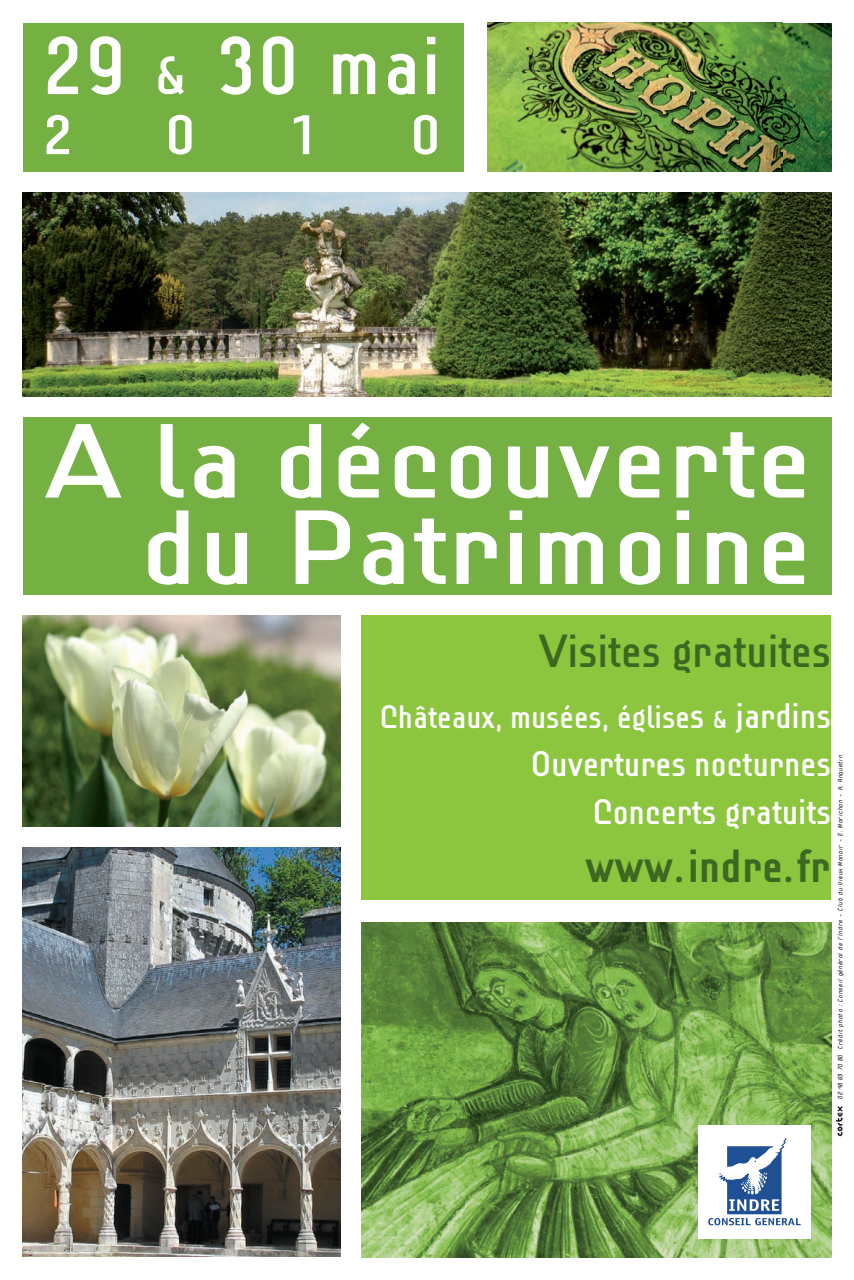
<style>
.page{position:relative;width:854px;height:1280px;background:#fff}
.page>*{position:absolute;margin:0;border:0;box-sizing:border-box;transform-origin:0 0}
.t1{font:500 102px "Lindau";letter-spacing:.01em;color:#fff;scale:1.17 1}
.t2{font:500 79.5px "Lindau";letter-spacing:.02em;color:#fff}
.t3{font:500 54px "Lindau";color:#fff;scale:1.1 1}
.t4{font:500 45px "Lindau";color:#3d6821}
.t5{font:700 45px "Lindau";color:#3d6821}
.t6{font:500 34.5px/48px "Lindau";color:#fff;text-align:right}
.t7{font:500 31.5px "Lindau";color:#fff}
.t8{font:italic 6.75px "Robust ICG";letter-spacing:.05em;color:#231f20}
.s1{font-size:52.5px}
.s2{font-size:34.5px}
.s3{font-size:24px}
</style>
<div class="page">
<img style="left:488px;top:23px;width:343px;height:149px">
<div style="left:23px;top:417px;width:808px;height:177px;background:#75b042"></div>
<img style="left:23px;top:615px;width:317px;height:211px">
<div style="left:362px;top:615px;width:469px;height:284px;background:#8bc63e"></div>
<img style="left:362px;top:922px;width:469px;height:334px">
<img style="left:23px;top:847px;width:317px;height:409px">
<div style="left:23px;top:23px;width:441px;height:149px;background:#75b042"></div>
<div style="left:698px;top:1124px;width:113px;height:113px;background:#fff"></div>
<svg style="left:708px;top:1138px;width:93px;height:87px"></svg>
<img style="left:23px;top:193px;width:808px;height:203px">
<svg style="left:836px;top:1106px;width:6px;height:29px"></svg>
<h2 class="t2" style="left:42px;top:20px;width:400px">29 <span class="s1">&amp;</span> 30 mai</h2>
<h3 class="t3" style="left:42px;top:104px;width:29px">2</h3>
<h3 class="t3" style="left:165px;top:104px;width:29px">0</h3>
<h3 class="t3" style="left:287px;top:104px;width:29px">1</h3>
<h3 class="t3" style="left:410px;top:104px;width:29px">0</h3>
<h1 class="t1" style="left:45px;top:402px;width:656px">A la découverte</h1>
<h1 class="t1" style="left:141px;top:489px;width:575px">du Patrimoine</h1>
<h3 class="t4" style="left:539px;top:625px;width:294px">Visites gratuites</h3>
<h3 class="t7" style="left:380px;top:698px;width:453px">Châteaux, musées, église<span class="s2">s</span> <span class="s3">&amp;</span> <span class="s2">jardins</span></h3>
<h3 class="t6" style="left:531px;top:738px;width:302px">Ouvertures nocturnes<br>Concerts gratuits</h3>
<h3 class="t5" style="left:585px;top:839px;width:246px">www.indre.fr</h3>
<p class="t8" style="left:836px;top:1098px;width:345px;rotate:-90deg">02 48 69 70 80 Crédit photo : Conseil général de l’Indre - Club du Vieux Manoir - E. Morichon - X. Anquetin</p>
</div>
